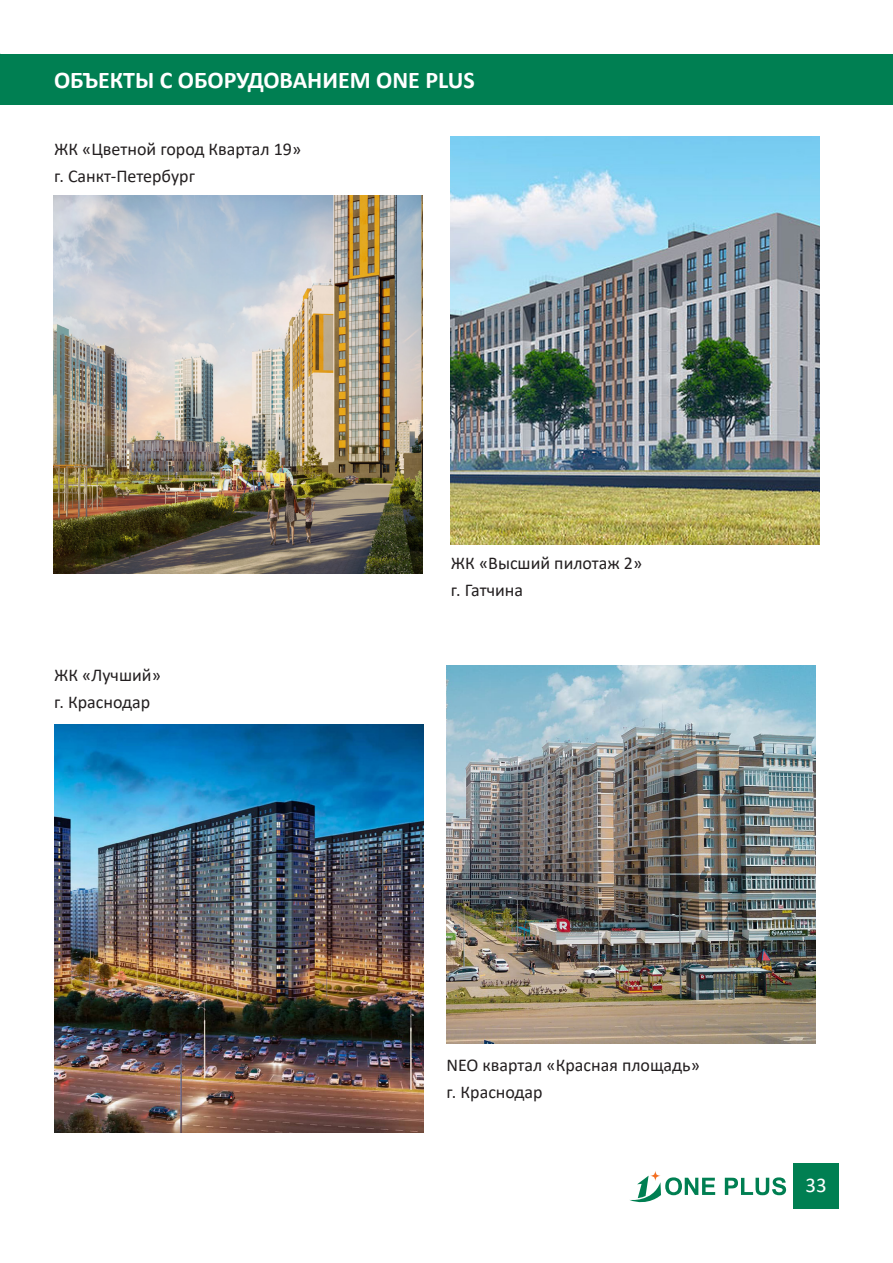
<style>
.page{position:relative;width:893px;height:1263px;background:#fff}
.page>*{position:absolute;margin:0;border:0;box-sizing:border-box;transform-origin:0 0}
.t1{font:700 24px "Calibri";color:#fff}
.t2{font:21px "Calibri";color:#fff}
.Калибри_жирный{font:18px "Calibri";color:#231f20}
</style>
<div class="page">
<div style="left:793px;top:1163px;width:46px;height:46px;background:#007f52"></div>
<svg style="left:630px;top:1171px;width:85px;height:32px"></svg>
<svg style="left:725px;top:1177px;width:61px;height:18px"></svg>
<div style="left:0;top:54px;width:893px;height:51px;background:#007f52"></div>
<img style="left:55px;top:724px;width:368px;height:408px">
<img style="left:446px;top:665px;width:369px;height:378px">
<img style="left:451px;top:136px;width:369px;height:408px">
<img style="left:53px;top:195px;width:369px;height:379px">
<p class="t1" style="left:54px;top:63px;width:422px">ОБЪЕКТЫ С ОБОРУДОВАНИЕМ ONE PLUS</p>
<p class="Калибри_жирный" style="left:54px;top:137px;width:249px">ЖК «Цветной город Квартал 19»</p>
<p class="Калибри_жирный" style="left:54px;top:164px;width:142px">г. Санкт-Петербург</p>
<p class="Калибри_жирный" style="left:54px;top:663px;width:108px">ЖК «Лучший»</p>
<p class="Калибри_жирный" style="left:54px;top:690px;width:98px">г. Краснодар</p>
<p class="Калибри_жирный" style="left:451px;top:551px;width:193px">ЖК «Высший пилотаж 2»</p>
<p class="Калибри_жирный" style="left:451px;top:578px;width:74px">г. Гатчина</p>
<p class="Калибри_жирный" style="left:446px;top:1052px;width:255px">NEO квартал «Красная площадь»</p>
<p class="Калибри_жирный" style="left:446px;top:1079px;width:98px">г. Краснодар</p>
<p class="t2" style="left:805px;top:1170px;width:23px">33</p>
</div>
